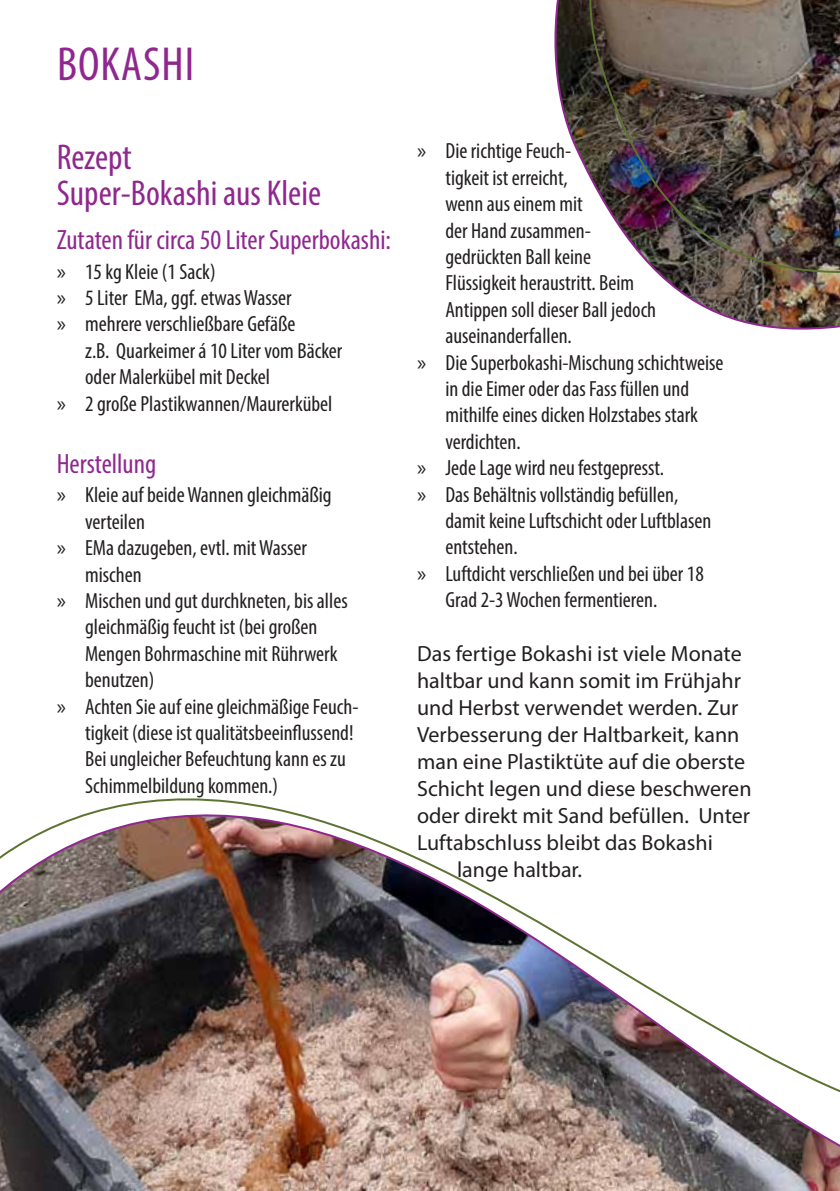
<style>
.page{position:relative;width:840px;height:1191px;background:#fff}
.page>*{position:absolute;margin:0;border:0;box-sizing:border-box;transform-origin:0 0}
.t1{font:condensed 48px "Myriad Pro";letter-spacing:.02em;color:#8f278f}
.t2{font:condensed 36px/36px "Myriad Pro";color:#8f278f}
.t3{font:condensed 28px "Myriad Pro";color:#8f278f}
.t4{font:condensed 22px "Myriad Pro";color:#231f20}
.t5{font:22px "Myriad Pro";color:#231f20}
.s1{font-stretch:normal}
</style>
<div class="page">
<img style="left:0;top:798px;width:839px;height:393px">
<img style="left:554px;top:0;width:285px;height:330px">
<img style="left:565px;top:0;width:274px;height:292px">
<h1 class="t1" style="left:57px;top:35px;width:138px">BOKASHI</h1>
<h2 class="t2" style="left:57px;top:138px;width:266px">Rezept<br>Super-Bokashi aus Kleie</h2>
<p class="t3" style="left:57px;top:223px;width:335px">Zutaten für circa 50 Liter Superbokashi:</p>
<p class="t4" style="left:57px;top:258px;width:160px"><span class="s1">»</span> 15 kg Kleie (1 Sack)</p>
<p class="t4" style="left:57px;top:284px;width:236px"><span class="s1">»</span> 5 Liter EMa, ggf. etwas Wasser</p>
<p class="t4" style="left:57px;top:311px;width:240px"><span class="s1">»</span> mehrere verschließbare Gefäße</p>
<p class="t4" style="left:85px;top:337px;width:258px">z.B. Quarkeimer á 10 Liter vom Bäcker</p>
<p class="t4" style="left:85px;top:364px;width:186px">oder Malerkübel mit Deckel</p>
<p class="t4" style="left:57px;top:390px;width:277px"><span class="s1">»</span> 2 große Plastikwannen/Maurerkübel</p>
<p class="t3" style="left:57px;top:447px;width:101px">Herstellung</p>
<p class="t4" style="left:57px;top:482px;width:276px"><span class="s1">»</span> Kleie auf beide Wannen gleichmäßig</p>
<p class="t4" style="left:85px;top:508px;width:61px">verteilen</p>
<p class="t4" style="left:57px;top:534px;width:251px"><span class="s1">»</span> EMa dazugeben, evtl. mit Wasser</p>
<p class="t4" style="left:85px;top:561px;width:58px">mischen</p>
<p class="t4" style="left:57px;top:587px;width:292px"><span class="s1">»</span> Mischen und gut durchkneten, bis alles</p>
<p class="t4" style="left:85px;top:614px;width:234px">gleichmäßig feucht ist (bei großen</p>
<p class="t4" style="left:85px;top:640px;width:254px">Mengen Bohrmaschine mit Rührwerk</p>
<p class="t4" style="left:85px;top:666px;width:71px">benutzen)</p>
<p class="t4" style="left:57px;top:693px;width:303px"><span class="s1">»</span> Achten Sie auf eine gleichmäßige Feuch-</p>
<p class="t4" style="left:85px;top:719px;width:270px">tigkeit (diese ist qualitätsbeeinflussend!</p>
<p class="t4" style="left:85px;top:746px;width:262px">Bei ungleicher Befeuchtung kann es zu</p>
<p class="t4" style="left:85px;top:772px;width:194px">Schimmelbildung kommen.)</p>
<p class="t4" style="left:417px;top:138px;width:156px"><span class="s1">»</span> Die richtige Feuch-</p>
<p class="t4" style="left:445px;top:164px;width:124px">tigkeit ist erreicht,</p>
<p class="t4" style="left:445px;top:190px;width:139px">wenn aus einem mit</p>
<p class="t4" style="left:445px;top:217px;width:147px">der Hand zusammen-</p>
<p class="t4" style="left:445px;top:243px;width:147px">gedrückten Ball keine</p>
<p class="t4" style="left:445px;top:270px;width:190px">Flüssigkeit heraustritt. Beim</p>
<p class="t4" style="left:445px;top:296px;width:212px">Antippen soll dieser Ball jedoch</p>
<p class="t4" style="left:445px;top:322px;width:128px">auseinanderfallen.</p>
<p class="t4" style="left:417px;top:349px;width:308px"><span class="s1">»</span> Die Superbokashi-Mischung schichtweise</p>
<p class="t4" style="left:445px;top:375px;width:245px">in die Eimer oder das Fass füllen und</p>
<p class="t4" style="left:445px;top:402px;width:254px">mithilfe eines dicken Holzstabes stark</p>
<p class="t4" style="left:445px;top:428px;width:77px">verdichten.</p>
<p class="t4" style="left:417px;top:454px;width:248px"><span class="s1">»</span> Jede Lage wird neu festgepresst.</p>
<p class="t4" style="left:417px;top:481px;width:262px"><span class="s1">»</span> Das Behältnis vollständig befüllen,</p>
<p class="t4" style="left:445px;top:507px;width:267px">damit keine Luftschicht oder Luftblasen</p>
<p class="t4" style="left:445px;top:534px;width:74px">entstehen.</p>
<p class="t4" style="left:417px;top:560px;width:288px"><span class="s1">»</span> Luftdicht verschließen und bei über 18</p>
<p class="t4" style="left:445px;top:586px;width:213px">Grad 2-3 Wochen fermentieren.</p>
<p class="t5" style="left:417px;top:639px;width:326px">Das fertige Bokashi ist viele Monate</p>
<p class="t5" style="left:417px;top:666px;width:325px">haltbar und kann somit im Frühjahr</p>
<p class="t5" style="left:417px;top:693px;width:323px">und Herbst verwendet werden. Zur</p>
<p class="t5" style="left:417px;top:720px;width:324px">Verbesserung der Haltbarkeit, kann</p>
<p class="t5" style="left:417px;top:747px;width:329px">man eine Plastiktüte auf die oberste</p>
<p class="t5" style="left:417px;top:774px;width:336px">Schicht legen und diese beschweren</p>
<p class="t5" style="left:417px;top:801px;width:334px">oder direkt mit Sand befüllen. Unter</p>
<p class="t5" style="left:417px;top:828px;width:297px">Luftabschluss bleibt das Bokashi</p>
<p class="t5" style="left:457px;top:855px;width:126px">lange haltbar.</p>
</div>
